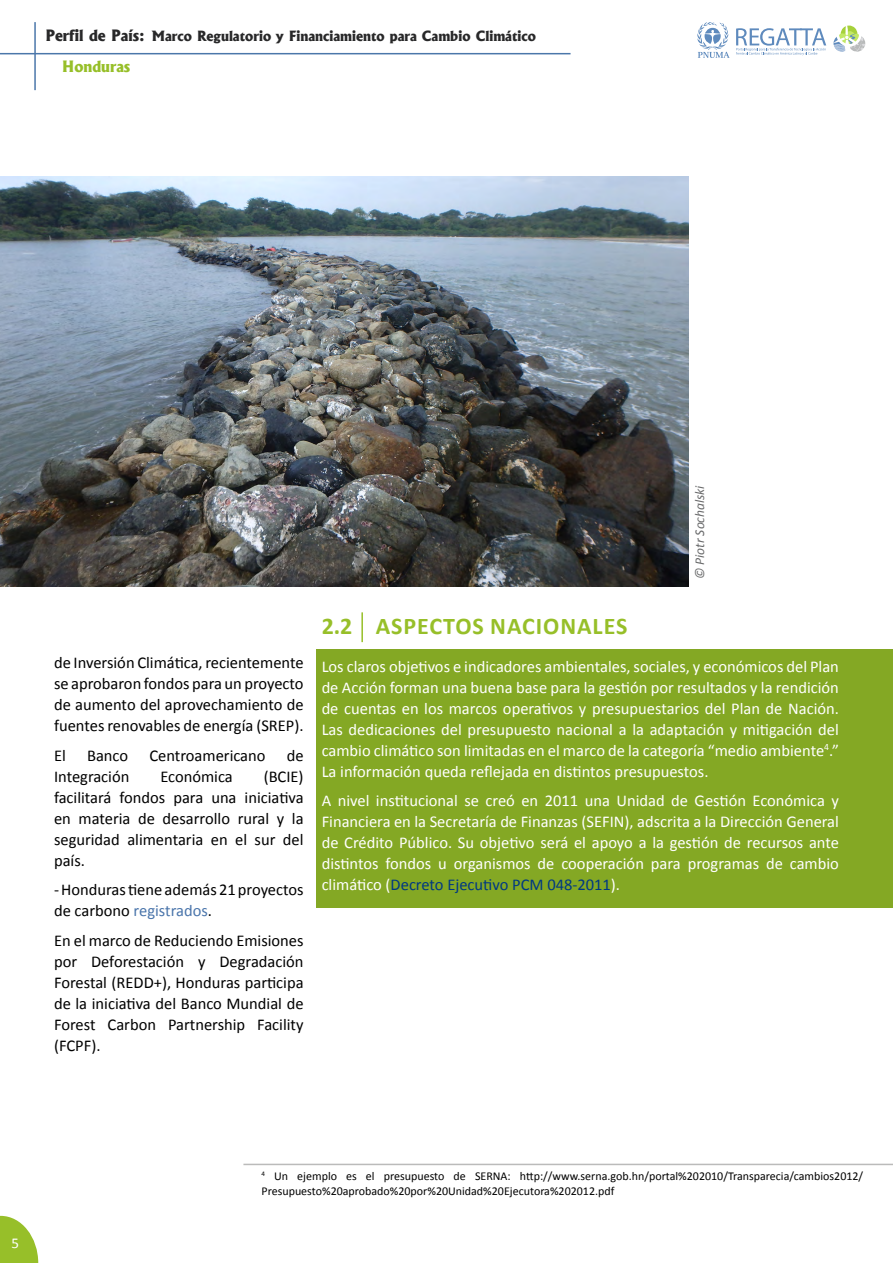
<style>
.page{position:relative;width:893px;height:1263px;background:#fff}
.page>*{position:absolute;margin:0;border:0;box-sizing:border-box;transform-origin:0 0}
.t1{font:700 24px "Calibri";color:#97bf29}
.t2{font:16.5px/21px "Calibri";color:#fff;text-align:justify}
.t3{font:16.5px/21px "Calibri";color:#000;text-align:justify}
.t4{font:800 15px "Albertus";color:#97bf29}
.t5{font:15px "Calibri";color:#fff}
.t6{font:800 13.5px "Albertus";color:#282829}
.t7{font:italic 13.5px "Calibri";color:#696a6b}
.t8{font:12px/15px "Calibri";color:#000}
.s1{font-size:15px}
.s2{color:#4a75ab}
.s3{color:#003882}
</style>
<div class="page">
<div style="left:317px;top:649px;width:576px;height:259px;background:#84a824"></div>
<hr style="left:361px;top:612px;width:2px;height:30px;background:#97bf29">
<img style="left:0;top:176px;width:689px;height:411px">
<svg style="left:0;top:1216px;width:38px;height:47px"></svg>
<hr style="left:243px;top:1164px;width:650px;height:1px;background:#bbbbba">
<hr style="left:34px;top:22px;width:2px;height:68px;background:#4b77aa">
<hr style="left:0;top:53px;width:571px;height:1px;background:#4b77aa">
<svg style="left:697px;top:22px;width:32px;height:36px"></svg>
<svg style="left:736px;top:25px;width:130px;height:31px"></svg>
<p class="t6" style="left:45px;top:27px;width:492px"><span class="s1">Perfil de País:</span> Marco Regulatorio y Financiamiento para Cambio Climático</p>
<p class="t4" style="left:62px;top:57px;width:70px">Honduras</p>
<p class="t3" style="left:54px;top:652px;width:251px">de Inversión Climática, recientemente se aprobaron fondos para un proyecto de aumento del aprovechamiento de fuentes renovables de energía (SREP).</p>
<p class="t3" style="left:54px;top:745px;width:13px">El</p>
<p class="t3" style="left:87px;top:745px;width:43px">Banco</p>
<p class="t3" style="left:149px;top:745px;width:118px">Centroamericano</p>
<p class="t3" style="left:287px;top:745px;width:18px">de</p>
<p class="t3" style="left:54px;top:766px;width:77px">Integración</p>
<p class="t3" style="left:160px;top:766px;width:74px">Económica</p>
<p class="t3" style="left:54px;top:766px;width:251px;text-indent:210px">(BCIE) facilitará fondos para una iniciativa en materia de desarrollo rural y la seguridad alimentaria en el sur del país.</p>
<p class="t3" style="left:54px;top:879px;width:251px">- Honduras tiene además 21 proyectos de carbono <span class="s2">registrados</span>.</p>
<p class="t3" style="left:54px;top:930px;width:251px">En el marco de Reduciendo Emisiones por Deforestación y Degradación Forestal (REDD+), Honduras participa de la iniciativa del Banco Mundial de Forest Carbon Partnership Facility (FCPF).</p>
<p class="t7" style="left:690px;top:579px;width:95px;rotate:-90deg">© Piotr Sochalski</p>
<h1 class="t1" style="left:322px;top:610px;width:84px">2.2 ASPECTOS</h1>
<h1 class="t1" style="left:490px;top:610px;width:15px">NACIONALES</h1>
<p class="t2" style="left:322px;top:656px;width:519px">Los claros objetivos e indicadores ambientales, sociales, y económicos del Plan de Acción forman una buena base para la gestión por resultados y la rendición de cuentas en los marcos operativos y presupuestarios del Plan de Nación.<br>Las dedicaciones del presupuesto nacional a la adaptación y mitigación del cambio climático son limitadas en el marco de la categoría “medio ambiente<sup>4</sup>.” La información queda reflejada en distintos presupuestos.</p>
<p class="t2" style="left:322px;top:790px;width:519px">A nivel institucional se creó en 2011 una Unidad de Gestión Económica y Financiera en la Secretaría de Finanzas (SEFIN), adscrita a la Dirección General de Crédito Público. Su objetivo será el apoyo a la gestión de recursos ante distintos fondos u organismos de cooperación para programas de cambio climático (<span class="s3">Decreto Ejecutivo PCM 048-2011</span>).</p>
<p class="t5" style="left:11px;top:1233px;width:9px">5</p>
<p class="t8" style="left:261px;top:1169px;width:603px"><sup>4</sup> Un ejemplo es el presupuesto de SERNA: http://www.serna.gob.hn/portal%202010/Transparecia/cambios2012/<br>Presupuesto%20aprobado%20por%20Unidad%20Ejecutora%202012.pdf</p>
</div>
